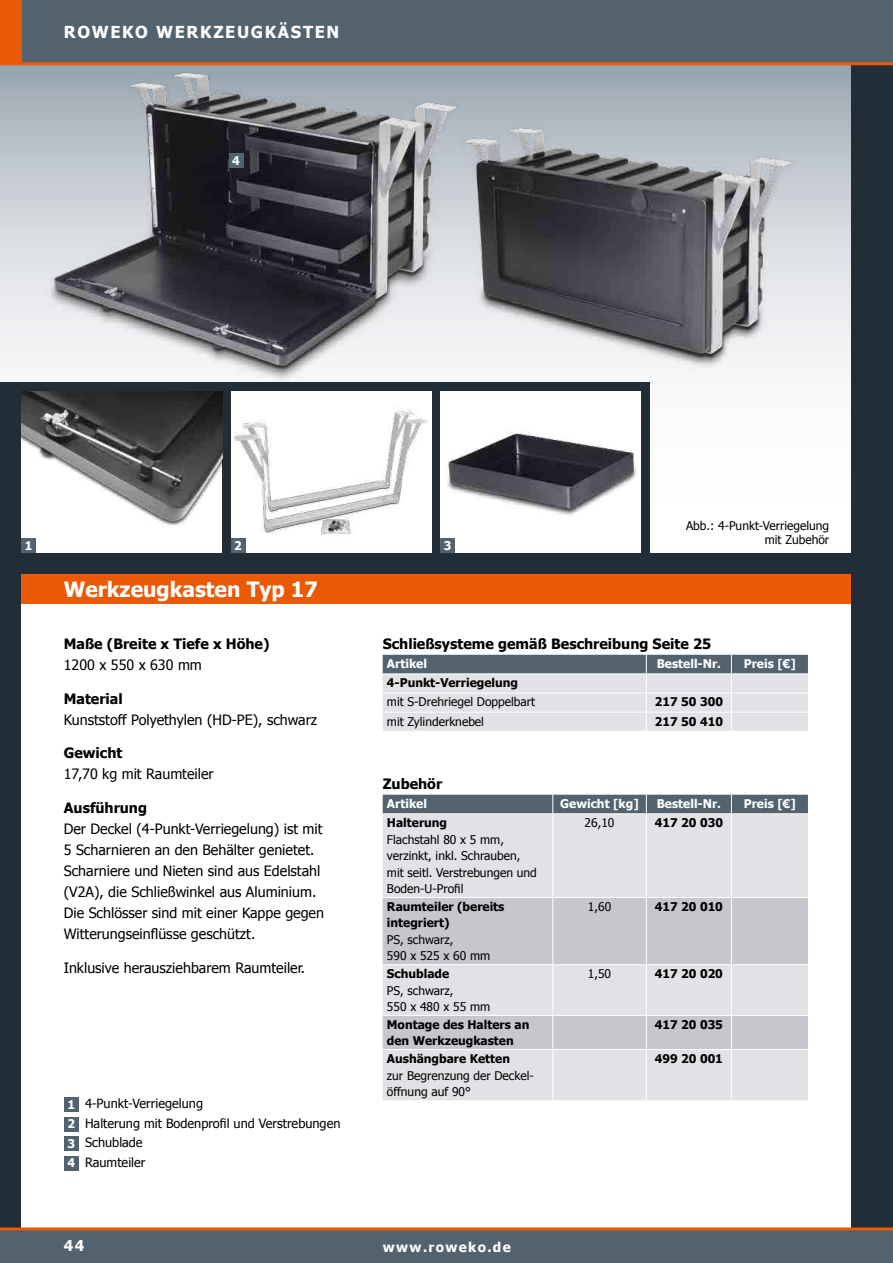
<style>
.page{position:relative;width:893px;height:1263px;background:#212d37}
.page>*{position:absolute;margin:0;border:0;box-sizing:border-box;transform-origin:0 0}
.t1{font:700 21px "Tahoma";color:#fff}
.t2{font:700 16.5px "Tahoma";letter-spacing:.1em;color:#fff}
.t3{font:700 15px "Tahoma";color:#fff}
.t4{font:14.25px/21px "Tahoma";color:#000}
.t5{font:700 14.25px "Tahoma";color:#000}
.t6{font:700 13.5px "Tahoma";letter-spacing:.1em;color:#fff}
.t7{font:12.75px/19.5px "Tahoma";color:#000}
.t8{font:12px/16.5px "Tahoma";color:#000}
.t9{font:700 12px/16.5px "Tahoma";color:#000}
.t10{font:700 12px "Tahoma";color:#fff}
.s1{font-weight:700;font-size:12px;color:#fff}
</style>
<div class="page">
<svg style="left:0;top:65px;width:850px;height:488px"></svg>
<div style="left:21px;top:604px;width:829px;height:659px;background:#fff"></div>
<div style="left:0;top:383px;width:649px;height:174px;background:#212d37"></div>
<div style="left:231px;top:391px;width:201px;height:162px;background:#fff"></div>
<img style="left:231px;top:407px;width:198px;height:129px">
<div style="left:440px;top:391px;width:201px;height:162px;background:#fff"></div>
<img style="left:446px;top:430px;width:193px;height:85px">
<div style="left:21px;top:391px;width:201px;height:162px;background:#fff"></div>
<img style="left:21px;top:391px;width:201px;height:135px">
<img style="left:465px;top:118px;width:334px;height:256px">
<img style="left:38px;top:65px;width:427px;height:318px">
<div style="left:0;top:1229px;width:893px;height:34px;background:#52626e"></div>
<div style="left:0;top:0;width:893px;height:64px;background:#52626e"></div>
<hr style="left:0;top:62px;width:893px;height:3px;background:#ea5a06">
<div style="left:0;top:0;width:21px;height:64px;background:#ea5a06"></div>
<div style="left:21px;top:574px;width:829px;height:30px;background:#ea5a06"></div>
<hr style="left:0;top:1227px;width:893px;height:3px;background:#ea5a06">
<svg style="left:383px;top:655px;width:425px;height:76px"></svg>
<div style="left:383px;top:814px;width:425px;height:286px;background:#e1e2e5"></div>
<svg style="left:383px;top:898px;width:425px;height:151px;fill:#c5c7cd"></svg>
<hr style="left:383px;top:897px;width:170px;height:1px;background:#fff">
<hr style="left:553px;top:897px;width:93px;height:1px;background:#fff">
<hr style="left:646px;top:897px;width:85px;height:1px;background:#fff">
<hr style="left:731px;top:897px;width:77px;height:1px;background:#fff">
<hr style="left:383px;top:964px;width:170px;height:1px;background:#fff">
<hr style="left:553px;top:964px;width:93px;height:1px;background:#fff">
<hr style="left:646px;top:964px;width:85px;height:1px;background:#fff">
<hr style="left:731px;top:964px;width:77px;height:1px;background:#fff">
<hr style="left:383px;top:1015px;width:170px;height:1px;background:#fff">
<hr style="left:553px;top:1015px;width:93px;height:1px;background:#fff">
<hr style="left:646px;top:1015px;width:85px;height:1px;background:#fff">
<hr style="left:731px;top:1015px;width:77px;height:1px;background:#fff">
<div style="left:383px;top:795px;width:425px;height:19px;background:#52626e"></div>
<hr style="left:552px;top:814px;width:1px;height:83px;background:#fff">
<hr style="left:646px;top:814px;width:1px;height:83px;background:#fff">
<hr style="left:731px;top:814px;width:1px;height:83px;background:#fff">
<hr style="left:552px;top:898px;width:1px;height:66px;background:#fff">
<hr style="left:646px;top:898px;width:1px;height:66px;background:#fff">
<hr style="left:731px;top:898px;width:1px;height:66px;background:#fff">
<hr style="left:552px;top:965px;width:1px;height:50px;background:#fff">
<hr style="left:646px;top:965px;width:1px;height:50px;background:#fff">
<hr style="left:731px;top:965px;width:1px;height:50px;background:#fff">
<hr style="left:552px;top:1016px;width:1px;height:33px;background:#fff">
<hr style="left:646px;top:1016px;width:1px;height:33px;background:#fff">
<hr style="left:731px;top:1016px;width:1px;height:33px;background:#fff">
<hr style="left:552px;top:1050px;width:1px;height:50px;background:#fff">
<hr style="left:646px;top:1050px;width:1px;height:50px;background:#fff">
<hr style="left:731px;top:1050px;width:1px;height:50px;background:#fff">
<hr style="left:383px;top:1049px;width:170px;height:1px;background:#fff">
<hr style="left:553px;top:1049px;width:93px;height:1px;background:#fff">
<hr style="left:646px;top:1049px;width:85px;height:1px;background:#fff">
<hr style="left:731px;top:1049px;width:77px;height:1px;background:#fff">
<div style="left:64px;top:1097px;width:15px;height:15px;background:#52626e"></div>
<div style="left:64px;top:1117px;width:15px;height:14px;background:#52626e"></div>
<div style="left:64px;top:1136px;width:15px;height:15px;background:#52626e"></div>
<div style="left:64px;top:1156px;width:15px;height:14px;background:#52626e"></div>
<div style="left:231px;top:538px;width:15px;height:15px;background:#52626e"></div>
<div style="left:440px;top:538px;width:15px;height:15px;background:#52626e"></div>
<div style="left:21px;top:538px;width:15px;height:15px;background:#52626e"></div>
<div style="left:229px;top:153px;width:14px;height:15px;background:#52626e"></div>
<p class="t2" style="left:64px;top:20px;width:277px">ROWEKO WERKZEUGKÄSTEN</p>
<p class="t10" style="left:232px;top:152px;width:9px">4</p>
<p class="t10" style="left:25px;top:537px;width:9px">1</p>
<p class="t10" style="left:234px;top:537px;width:9px">2</p>
<p class="t10" style="left:444px;top:537px;width:9px">3</p>
<h1 class="t1" style="left:64px;top:574px;width:255px">Werkzeugkasten Typ 17</h1>
<p class="t8" style="left:686px;top:518px;width:145px;line-height:14.4px;text-align:right">Abb.: 4-Punkt-Verriegelung mit Zubehör</p>
<p class="t5" style="left:64px;top:634px;width:207px">Maße (Breite x Tiefe x Höhe)</p>
<p class="t4" style="left:64px;top:653px;width:140px">1200 x 550 x 630 mm</p>
<p class="t5" style="left:64px;top:688px;width:60px">Material</p>
<p class="t4" style="left:64px;top:708px;width:255px">Kunststoff Polyethylen (HD-PE), schwarz</p>
<p class="t5" style="left:64px;top:743px;width:60px">Gewicht</p>
<p class="t4" style="left:64px;top:763px;width:151px">17,70 kg mit Raumteiler</p>
<p class="t5" style="left:64px;top:798px;width:85px">Ausführung</p>
<p class="t4" style="left:64px;top:818px;width:262px">Der Deckel (4-Punkt-Verriegelung) ist mit 5 Scharnieren an den Behälter genietet.<br>Scharniere und Nieten sind aus Edelstahl (V2A), die Schließwinkel aus Aluminium.<br>Die Schlösser sind mit einer Kappe gegen Witterungseinflüsse geschützt.</p>
<p class="t4" style="left:64px;top:956px;width:243px">Inklusive herausziehbarem Raumteiler.</p>
<p class="t7" style="left:67px;top:1093px;width:275px"><span class="s1">1</span> 4-Punkt-Verriegelung<br><span class="s1">2</span> Halterung mit Bodenprofil und Verstrebungen<br><span class="s1">3</span> Schublade<br><span class="s1">4</span> Raumteiler</p>
<p class="t5" style="left:383px;top:634px;width:330px">Schließsysteme gemäß Beschreibung Seite 25</p>
<p class="t10" style="left:387px;top:655px;width:42px">Artikel</p>
<p class="t10" style="left:657px;top:655px;width:66px">Bestell-Nr.</p>
<p class="t10" style="left:744px;top:655px;width:54px">Preis [€]</p>
<p class="t9" style="left:387px;top:674px;width:133px">4-Punkt-Verriegelung</p>
<p class="t8" style="left:387px;top:693px;width:150px">mit S-Drehriegel Doppelbart</p>
<p class="t9" style="left:655px;top:693px;width:70px">217 50 300</p>
<p class="t8" style="left:387px;top:712px;width:99px">mit Zylinderknebel</p>
<p class="t9" style="left:655px;top:712px;width:70px">217 50 410</p>
<p class="t5" style="left:383px;top:773px;width:61px">Zubehör</p>
<p class="t10" style="left:387px;top:795px;width:42px">Artikel</p>
<p class="t10" style="left:560px;top:795px;width:80px">Gewicht [kg]</p>
<p class="t10" style="left:657px;top:795px;width:66px">Bestell-Nr.</p>
<p class="t10" style="left:744px;top:795px;width:54px">Preis [€]</p>
<p class="t9" style="left:387px;top:814px;width:62px">Halterung</p>
<p class="t8" style="left:387px;top:831px;width:151px">Flachstahl 80 x 5 mm, verzinkt, inkl. Schrauben, mit seitl. Verstrebungen und<br>Boden-U-Profil</p>
<p class="t8" style="left:585px;top:814px;width:31px">26,10</p>
<p class="t9" style="left:655px;top:814px;width:70px">417 20 030</p>
<p class="t9" style="left:387px;top:897px;width:119px">Raumteiler (bereits integriert)</p>
<p class="t8" style="left:387px;top:931px;width:105px">PS, schwarz,<br>590 x 525 x 60 mm</p>
<p class="t9" style="left:387px;top:965px;width:64px">Schublade</p>
<p class="t8" style="left:387px;top:981px;width:105px">PS, schwarz,<br>550 x 480 x 55 mm</p>
<p class="t8" style="left:588px;top:898px;width:25px">1,60</p>
<p class="t9" style="left:655px;top:897px;width:70px">417 20 010</p>
<p class="t8" style="left:588px;top:965px;width:25px">1,50</p>
<p class="t9" style="left:655px;top:965px;width:70px">417 20 020</p>
<p class="t9" style="left:387px;top:1015px;width:144px">Montage des Halters an den Werkzeugkasten</p>
<p class="t9" style="left:655px;top:1015px;width:70px">417 20 035</p>
<p class="t9" style="left:387px;top:1050px;width:125px">Aushängbare Ketten</p>
<p class="t8" style="left:387px;top:1066px;width:147px">zur Begrenzung der Deckel&shy;öffnung auf 90°</p>
<p class="t9" style="left:655px;top:1050px;width:70px">499 20 001</p>
<p class="t3" style="left:64px;top:1235px;width:22px">44</p>
<p class="t6" style="left:383px;top:1237px;width:129px">www.roweko.de</p>
</div>
